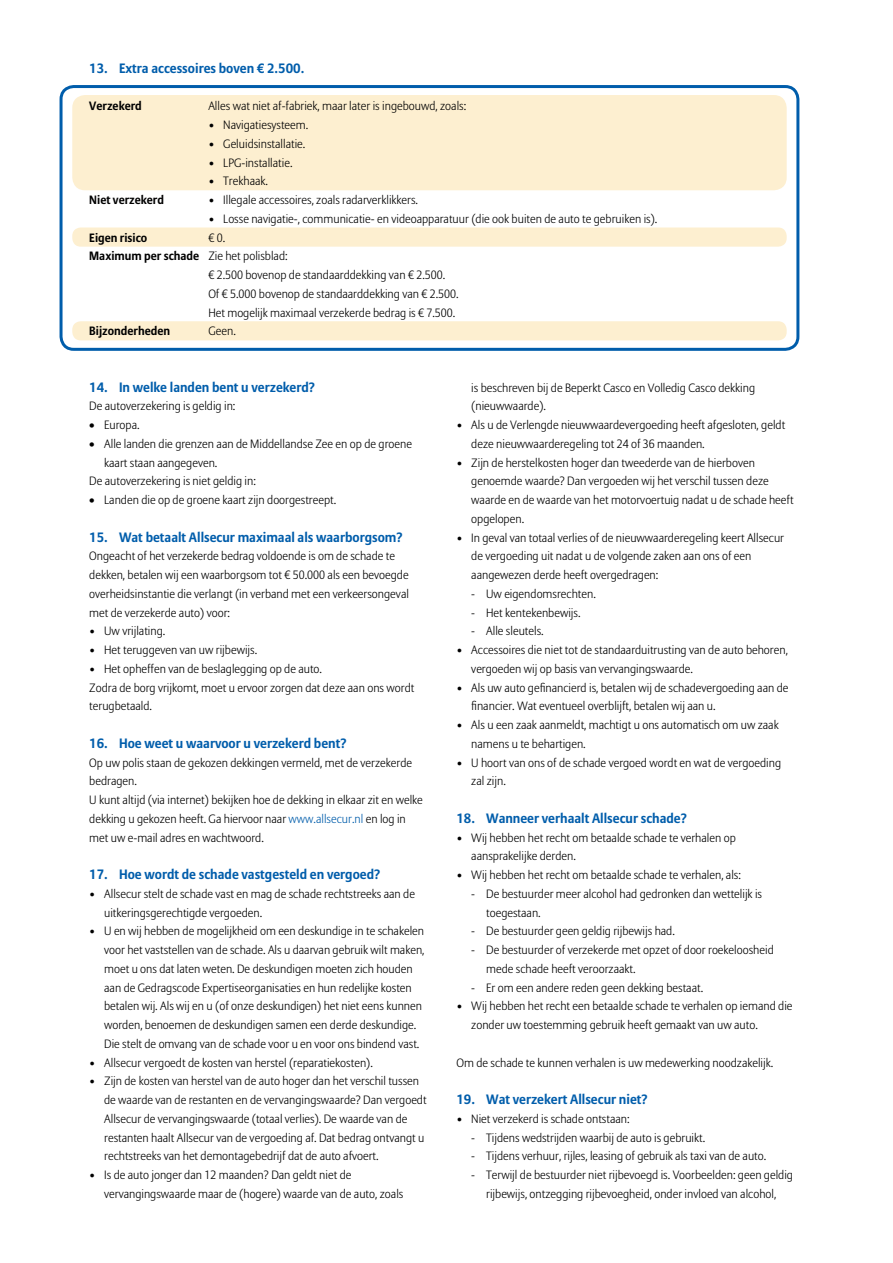
<style>
.page{position:relative;width:893px;height:1263px;background:#fff}
.page>*{position:absolute;margin:0;border:0;box-sizing:border-box;transform-origin:0 0}
.t1{font:700 13.5px "Allianz Sans";color:#005dab}
.t2{font:300 12px/18.8px "Allianz Sans";color:#000}
.t3{font:700 12px "Allianz Sans";color:#000}
.s1{font-weight:300}
.s2{color:#005dab}
</style>
<div class="page">
<div style="left:72px;top:321px;width:715px;height:19px;background:#fdefd0;border-radius:9px"></div>
<div style="left:72px;top:227px;width:715px;height:20px;background:#fdefd0;border-radius:9px"></div>
<div style="left:72px;top:95px;width:715px;height:95px;background:#fdefd0;border-radius:13px"></div>
<div style="left:60px;top:85px;width:739px;height:266px;border:3px solid #005dab;border-radius:13px"></div>
<p class="t1" style="left:89px;top:59px;width:217px">13. Extra accessoires boven € 2.500.</p>
<p class="t3" style="left:89px;top:98px;width:54px">Verzekerd</p>
<p class="t2" style="left:208px;top:97px;width:259px">Alles wat niet af-fabriek, maar later is ingebouwd, zoals:</p>
<p class="t2" style="left:208px;top:116px;width:101px">• Navigatiesysteem.</p>
<p class="t2" style="left:208px;top:135px;width:99px">• Geluidsinstallatie.</p>
<p class="t2" style="left:208px;top:153px;width:86px">• LPG-installatie.</p>
<p class="t2" style="left:208px;top:172px;width:61px">• Trekhaak.</p>
<p class="t3" style="left:89px;top:192px;width:76px">Niet verzekerd</p>
<p class="t2" style="left:208px;top:191px;width:211px">• Illegale accessoires, zoals radarverklikkers.</p>
<p class="t2" style="left:208px;top:210px;width:451px">• Losse navigatie-, communicatie- en videoapparatuur (die ook buiten de auto te gebruiken is).</p>
<p class="t3" style="left:89px;top:230px;width:60px">Eigen risico</p>
<p class="t2" style="left:208px;top:228px;width:18px">€ 0.</p>
<p class="t3" style="left:89px;top:248px;width:200px">Maximum per schade <span class="s1">Zie het polisblad:</span></p>
<p class="t2" style="left:208px;top:266px;width:238px">€ 2.500 bovenop de standaarddekking van € 2.500.</p>
<p class="t2" style="left:208px;top:285px;width:252px">Of € 5.000 bovenop de standaarddekking van € 2.500.</p>
<p class="t2" style="left:208px;top:303px;width:248px">Het mogelijk maximaal verzekerde bedrag is € 7.500.</p>
<p class="t3" style="left:89px;top:323px;width:82px">Bijzonderheden</p>
<p class="t2" style="left:208px;top:322px;width:29px">Geen.</p>
<p class="t1" style="left:89px;top:378px;width:228px">14. In welke landen bent u verzekerd?</p>
<p class="t2" style="left:89px;top:397px;width:148px">De autoverzekering is geldig in:</p>
<p class="t2" style="left:89px;top:416px;width:52px">• Europa.</p>
<p class="t2" style="left:89px;top:435px;width:324px">• Alle landen die grenzen aan de Middellandse Zee en op de groene</p>
<p class="t2" style="left:104px;top:453px;width:115px">kaart staan aangegeven.</p>
<p class="t2" style="left:89px;top:472px;width:168px">De autoverzekering is niet geldig in:</p>
<p class="t2" style="left:89px;top:491px;width:248px">• Landen die op de groene kaart zijn doorgestreept.</p>
<p class="t1" style="left:89px;top:528px;width:315px">15. Wat betaalt Allsecur maximaal als waarborgsom?</p>
<p class="t2" style="left:89px;top:547px;width:307px">Ongeacht of het verzekerde bedrag voldoende is om de schade te</p>
<p class="t2" style="left:89px;top:566px;width:321px">dekken, betalen wij een waarborgsom tot € 50.000 als een bevoegde</p>
<p class="t2" style="left:89px;top:585px;width:321px">overheidsinstantie die verlangt (in verband met een verkeersongeval</p>
<p class="t2" style="left:89px;top:603px;width:142px">met de verzekerde auto) voor:</p>
<p class="t2" style="left:104px;top:622px;width:63px">Uw vrijlating.</p>
<p class="t2" style="left:104px;top:641px;width:154px">Het teruggeven van uw rijbewijs.</p>
<p class="t2" style="left:104px;top:660px;width:219px">Het opheffen van de beslaglegging op de auto.</p>
<p class="t2" style="left:89px;top:678px;width:327px">Zodra de borg vrijkomt, moet u ervoor zorgen dat deze aan ons wordt</p>
<p class="t2" style="left:89px;top:697px;width:64px">terugbetaald.</p>
<p class="t1" style="left:89px;top:734px;width:259px">16. Hoe weet u waarvoor u verzekerd bent?</p>
<p class="t2" style="left:89px;top:753px;width:335px">Op uw polis staan de gekozen dekkingen vermeld, met de verzekerde bedragen.<br>U kunt altijd (via internet) bekijken hoe de dekking in elkaar zit en welke dekking u gekozen heeft. Ga hiervoor naar <span class="s2">www.allsecur.nl</span> en log in met uw e-mail adres en wachtwoord.</p>
<p class="t1" style="left:89px;top:866px;width:293px">17. Hoe wordt de schade vastgesteld en vergoed?</p>
<p class="t2" style="left:104px;top:885px;width:324px">Allsecur stelt de schade vast en mag de schade rechtstreeks aan de uitkeringsgerechtigde vergoeden.<br>U en wij hebben de mogelijkheid om een deskundige in te schakelen voor het vaststellen van de schade. Als u daarvan gebruik wilt maken, moet u ons dat laten weten. De deskundigen moeten zich houden aan de Gedragscode Expertiseorganisaties en hun redelijke kosten betalen wij. Als wij en u (of onze deskundigen) het niet eens kunnen worden, benoemen de deskundigen samen een derde deskundige.<br>Die stelt de omvang van de schade voor u en voor ons bindend vast.<br>Allsecur vergoedt de kosten van herstel (reparatiekosten).<br>Zijn de kosten van herstel van de auto hoger dan het verschil tussen de waarde van de restanten en de vervangingswaarde? Dan vergoedt Allsecur de vervangingswaarde (totaal verlies). De waarde van de restanten haalt Allsecur van de vergoeding af. Dat bedrag ontvangt u rechtstreeks van het demontagebedrijf dat de auto afvoert.<br>Is de auto jonger dan 12 maanden? Dan geldt niet de vervangingswaarde maar de (hogere) waarde van de auto, zoals</p>
<p class="t2" style="left:89px;top:622px;width:8px;text-align:justify">• • •</p>
<p class="t2" style="left:89px;top:885px;width:8px">•</p>
<p class="t2" style="left:89px;top:922px;width:8px">•</p>
<p class="t2" style="left:89px;top:1053px;width:8px">• •</p>
<p class="t2" style="left:89px;top:1166px;width:8px">•</p>
<p class="t2" style="left:471px;top:378px;width:324px">is beschreven bij de Beperkt Casco en Volledig Casco dekking (nieuwwaarde).<br>Als u de Verlengde nieuwwaardevergoeding heeft afgesloten, geldt deze nieuwwaarderegeling tot 24 of 36 maanden.<br>Zijn de herstelkosten hoger dan tweederde van de hierboven genoemde waarde? Dan vergoeden wij het verschil tussen deze waarde en de waarde van het motorvoertuig nadat u de schade heeft opgelopen.<br>In geval van totaal verlies of de nieuwwaarderegeling keert Allsecur de vergoeding uit nadat u de volgende zaken aan ons of een aangewezen derde heeft overgedragen:</p>
<p class="t2" style="left:471px;top:585px;width:126px">- Uw eigendomsrechten.</p>
<p class="t2" style="left:471px;top:603px;width:111px">- Het kentekenbewijs.</p>
<p class="t2" style="left:471px;top:622px;width:319px">- Alle sleutels.<br>Accessoires die niet tot de standaarduitrusting van de auto behoren, vergoeden wij op basis van vervangingswaarde.<br>Als uw auto gefinancierd is, betalen wij de schadevergoeding aan de financier. Wat eventueel overblijft, betalen wij aan u.<br>Als u een zaak aanmeldt, machtigt u ons automatisch om uw zaak namens u te behartigen.<br>U hoort van ons of de schade vergoed wordt en wat de vergoeding zal zijn.</p>
<p class="t1" style="left:456px;top:809px;width:232px">18. Wanneer verhaalt Allsecur schade?</p>
<p class="t2" style="left:471px;top:828px;width:271px;text-indent:-15px">• Wij hebben het recht om betaalde schade te verhalen op aansprakelijke derden.<br>Wij hebben het recht om betaalde schade te verhalen, als:</p>
<p class="t2" style="left:486px;top:885px;width:277px;text-indent:-15px">- De bestuurder meer alcohol had gedronken dan wettelijk is toegestaan.</p>
<p class="t2" style="left:471px;top:922px;width:205px">- De bestuurder geen geldig rijbewijs had.</p>
<p class="t2" style="left:486px;top:941px;width:289px;text-indent:-15px">- De bestuurder of verzekerde met opzet of door roekeloosheid mede schade heeft veroorzaakt.</p>
<p class="t2" style="left:471px;top:978px;width:323px">- Er om een andere reden geen dekking bestaat.<br>Wij hebben het recht een betaalde schade te verhalen op iemand die zonder uw toestemming gebruik heeft gemaakt van uw auto.</p>
<p class="t2" style="left:456px;top:1053px;width:318px">Om de schade te kunnen verhalen is uw medewerking noodzakelijk.</p>
<p class="t1" style="left:456px;top:1091px;width:193px">19. Wat verzekert Allsecur niet?</p>
<p class="t2" style="left:456px;top:1110px;width:175px">• Niet verzekerd is schade ontstaan:</p>
<p class="t2" style="left:471px;top:1128px;width:235px">- Tijdens wedstrijden waarbij de auto is gebruikt.</p>
<p class="t2" style="left:471px;top:1147px;width:296px">- Tijdens verhuur, rijles, leasing of gebruik als taxi van de auto.</p>
<p class="t2" style="left:471px;top:1166px;width:323px;text-align:center">- Terwijl de bestuurder niet rijbevoegd is. Voorbeelden: geen geldig rijbewijs, ontzegging rijbevoegheid, onder invloed van alcohol,</p>
<p class="t2" style="left:456px;top:416px;width:8px">•</p>
<p class="t2" style="left:456px;top:453px;width:8px">•</p>
<p class="t2" style="left:456px;top:528px;width:8px">•</p>
<p class="t2" style="left:456px;top:641px;width:8px">•</p>
<p class="t2" style="left:456px;top:678px;width:8px">•</p>
<p class="t2" style="left:456px;top:716px;width:8px">•</p>
<p class="t2" style="left:456px;top:753px;width:8px">•</p>
<p class="t2" style="left:456px;top:866px;width:8px">•</p>
<p class="t2" style="left:456px;top:997px;width:8px">•</p>
</div>
